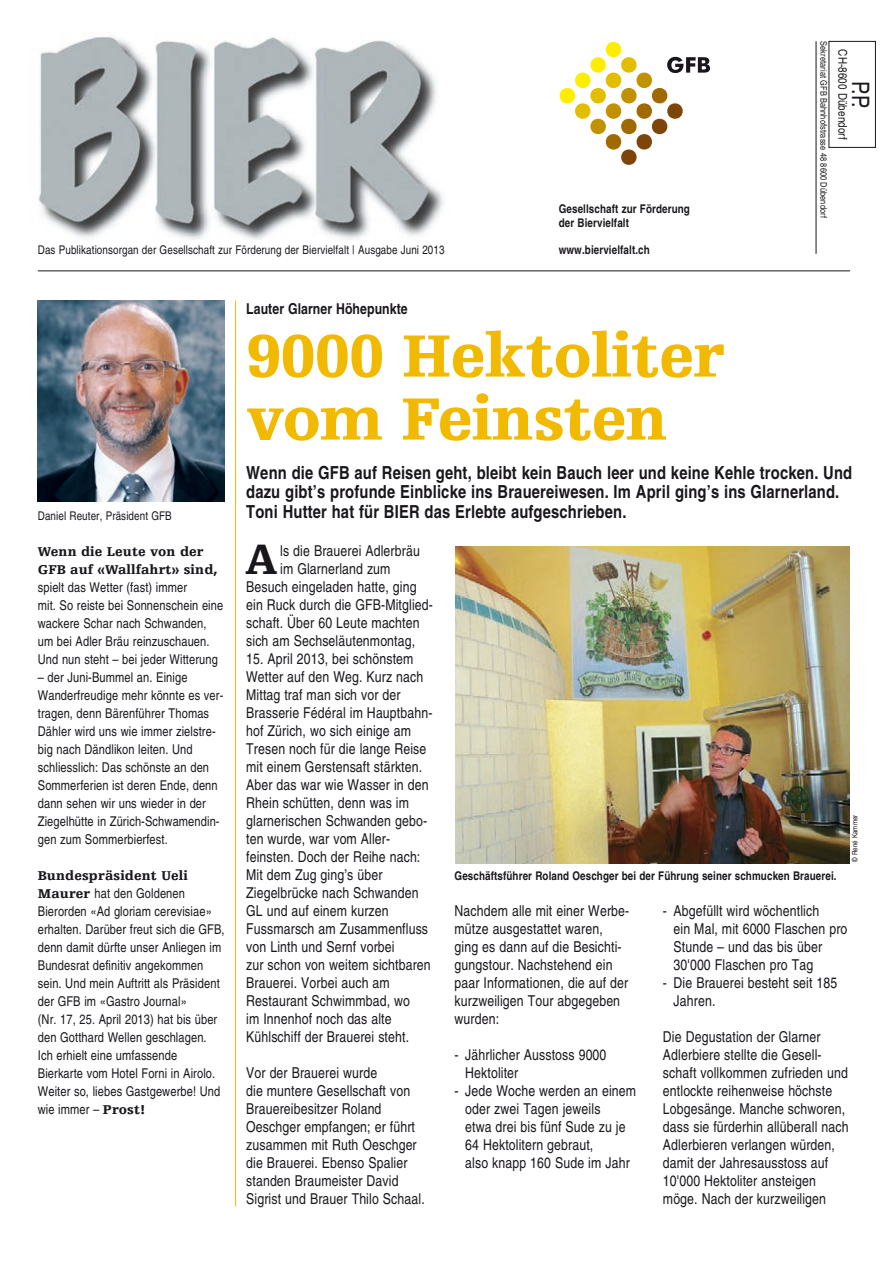
<style>
.page{position:relative;width:893px;height:1263px;background:#fff}
.page>*{position:absolute;margin:0;border:0;box-sizing:border-box;transform-origin:0 0}
.t1{font:900 63px/63px "Egyptienne F";letter-spacing:-.01em;color:#f1b900}
.t2{font:900 45px "Egyptienne F";color:#1a171c}
.t3{font:condensed 24px "Helvetica";color:#1a171c}
.t4{font:700 condensed 18px/19.5px "Helvetica";letter-spacing:.01em;color:#1a171c}
.t5{font:condensed 15px/18px "Helvetica";letter-spacing:.01em;color:#1a171c}
.t6{font:700 condensed 15px "Helvetica";letter-spacing:.005em;color:#1a171c}
.t7{font:condensed 13.5px/18px "Helvetica";letter-spacing:.01em;color:#1a171c}
.t8{font:900 13.5px/18px "Egyptienne F";letter-spacing:.01em;color:#1a171c}
.t9{font:700 condensed 12px/13.5px "Helvetica";letter-spacing:.01em;color:#1a171c}
.t10{font:condensed 12px "Helvetica";letter-spacing:.01em;color:#1a171c}
.t11{font:condensed 9px "Helvetica";letter-spacing:.01em;color:#1a171c}
.t12{font:condensed 7.5px "Helvetica";letter-spacing:.01em;color:#1a171c}
.s1{font-family:"Egyptienne F";font-weight:900;font-stretch:normal}
</style>
<div class="page">
<img style="left:38px;top:301px;width:187px;height:201px">
<hr style="left:235px;top:301px;width:1px;height:905px;background:#f1b900">
<svg style="left:559px;top:41px;width:151px;height:124px"></svg>
<hr style="left:38px;top:271px;width:812px;height:1px;background:#1a171c">
<div style="left:829px;top:41px;width:47px;height:107px;border:1px solid #1a171c"></div>
<hr style="left:816px;top:41px;width:1px;height:213px;background:#1a171c">
<img style="left:455px;top:546px;width:394px;height:317px">
<img style="left:38px;top:36px;width:406px;height:203px">
<p class="t10" style="left:38px;top:243px;width:408px">Das Publikationsorgan der Gesellschaft zur Förderung der Biervielfalt | Ausgabe Juni 2013</p>
<p class="t9" style="left:559px;top:202px;width:133px">Gesellschaft zur Förderung der Biervielfalt</p>
<p class="t9" style="left:559px;top:243px;width:93px">www.biervielfalt.ch</p>
<p class="t11" style="left:829px;top:41px;width:178px;rotate:90deg">Sekretariat GFB Bahnhofstrasse 48 8600 Dübendorf</p>
<p class="t10" style="left:850px;top:49px;width:92px;rotate:90deg">CH-8600 Dübendorf</p>
<h3 class="t3" style="left:874px;top:81px;width:28px;rotate:90deg">P. P.</h3>
<p class="t10" style="left:38px;top:508px;width:135px">Daniel Reuter, Präsident GFB</p>
<p class="t8" style="left:38px;top:542px;width:181px">Wenn die Leute von der<br>GFB auf «Wallfahrt» sind,</p>
<p class="t7" style="left:38px;top:578px;width:187px">spielt das Wetter (fast) immer<br>mit. So reiste bei Sonnenschein eine wackere Schar nach Schwanden, um bei Adler Bräu reinzuschauen.<br>Und nun steht – bei jeder Witterung</p>
<p class="t7" style="left:38px;top:668px;width:187px">– der Juni-Bummel an. Einige<br>Wanderfreudige mehr könnte es ver&shy;tragen, denn Bärenführer Thomas<br>Dähler wird uns wie immer zielstre&shy;big nach Dändlikon leiten. Und schliesslich: Das schönste an den<br>Sommerferien ist deren Ende, denn dann sehen wir uns wieder in der<br>Ziegelhütte in Zürich-Schwamendin&shy;gen zum Sommerbierfest.</p>
<p class="t8" style="left:38px;top:866px;width:152px">Bundespräsident Ueli</p>
<p class="t7" style="left:38px;top:884px;width:188px"><span class="s1">Maurer</span> hat den Goldenen<br>Bierorden «Ad gloriam cerevisiae» erhalten. Darüber freut sich die GFB, denn damit dürfte unser Anliegen im<br>Bundesrat definitiv angekommen sein. Und mein Auftritt als Präsident der GFB im «Gastro Journal»<br>(Nr. 17, 25. April 2013) hat bis über den Gotthard Wellen geschlagen.<br>Ich erhielt eine umfassende<br>Bierkarte vom Hotel Forni in Airolo.<br>Weiter so, liebes Gastgewerbe! Und wie immer – <span class="s1">Prost!</span></p>
<p class="t6" style="left:246px;top:299px;width:163px">Lauter Glarner Höhepunkte</p>
<h1 class="t1" style="left:246px;top:325px;width:480px">9000 Hektoliter vom Feinsten</h1>
<p class="t4" style="left:246px;top:462px;width:608px">Wenn die GFB auf Reisen geht, bleibt kein Bauch leer und keine Kehle trocken. Und dazu gibt’s profunde Einblicke ins Brauereiwesen. Im April ging’s ins Glarnerland.<br>Toni Hutter hat für BIER das Erlebte aufgeschrieben.</p>
<p class="t5" style="left:280px;top:541px;width:141px">ls die Brauerei Adlerbräu</p>
<p class="t5" style="left:280px;top:559px;width:112px">im Glarnerland zum</p>
<p class="t5" style="left:246px;top:577px;width:172px">Besuch eingeladen hatte, ging</p>
<p class="t5" style="left:246px;top:595px;width:188px">ein Ruck durch die GFB-Mitglied-</p>
<p class="t5" style="left:246px;top:613px;width:175px">schaft. Über 60 Leute machten</p>
<p class="t5" style="left:246px;top:631px;width:170px">sich am Sechseläutenmontag,</p>
<p class="t5" style="left:246px;top:649px;width:188px">15. April 2013, bei schönstem<br>Wetter auf den Weg. Kurz nach<br>Mittag traf man sich vor der<br>Brasserie Fédéral im Hauptbahn&shy;hof Zürich, wo sich einige am<br>Tresen noch für die lange Reise mit einem Gerstensaft stärkten.<br>Aber das war wie Wasser in den<br>Rhein schütten, denn was im glarnerischen Schwanden gebo&shy;ten wurde, war vom Aller&shy;feinsten. Doch der Reihe nach:<br>Mit dem Zug ging’s über<br>Ziegelbrücke nach Schwanden<br>GL und auf einem kurzen<br>Fussmarsch am Zusammenfluss von Linth und Sernf vorbei<br>zur schon von weitem sichtbaren<br>Brauerei. Vorbei auch am<br>Restaurant Schwimmbad, wo<br>im Innenhof noch das alte<br>Kühlschiff der Brauerei steht.</p>
<p class="t5" style="left:246px;top:1063px;width:180px">Vor der Brauerei wurde<br>die muntere Gesellschaft von<br>Brauereibesitzer Roland<br>Oeschger empfangen; er führt zusammen mit Ruth Oeschger die Brauerei. Ebenso Spalier standen Braumeister David<br>Sigrist und Brauer Thilo Schaal.</p>
<h2 class="t2" style="left:245px;top:534px;width:34px">A</h2>
<p class="t12" style="left:851px;top:862px;width:49px;rotate:-90deg">© René Kammer</p>
<p class="t9" style="left:455px;top:868px;width:383px">Geschäftsführer Roland Oeschger bei der Führung seiner schmucken Brauerei.</p>
<p class="t5" style="left:674px;top:901px;width:175px;text-indent:-11px">- Abgefüllt wird wöchentlich<br>ein Mal, mit 6000 Flaschen pro<br>Stunde – und das bis über<br>30'000 Flaschen pro Tag</p>
<p class="t5" style="left:674px;top:973px;width:165px;text-indent:-11px">- Die Brauerei besteht seit 185<br>Jahren.</p>
<p class="t5" style="left:663px;top:1027px;width:187px">Die Degustation der Glarner<br>Adlerbiere stellte die Gesell&shy;schaft vollkommen zufrieden und entlockte reihenweise höchste<br>Lobgesänge. Manche schworen, dass sie fürderhin allüberall nach<br>Adlerbieren verlangen würden, damit der Jahresausstoss auf<br>10'000 Hektoliter ansteigen möge. Nach der kurzweiligen</p>
<p class="t5" style="left:455px;top:901px;width:176px">Nachdem alle mit einer Werbe&shy;mütze ausgestattet waren, ging es dann auf die Besichti&shy;gungstour. Nachstehend ein paar Informationen, die auf der kurzweiligen Tour abgegeben wurden:</p>
<p class="t5" style="left:465px;top:1045px;width:143px;text-indent:-11px">- Jährlicher Ausstoss 9000<br>Hektoliter</p>
<p class="t5" style="left:465px;top:1081px;width:172px;text-indent:-11px">- Jede Woche werden an einem oder zwei Tagen jeweils<br>etwa drei bis fünf Sude zu je<br>64 Hektolitern gebraut,<br>also knapp 160 Sude im Jahr</p>
</div>
